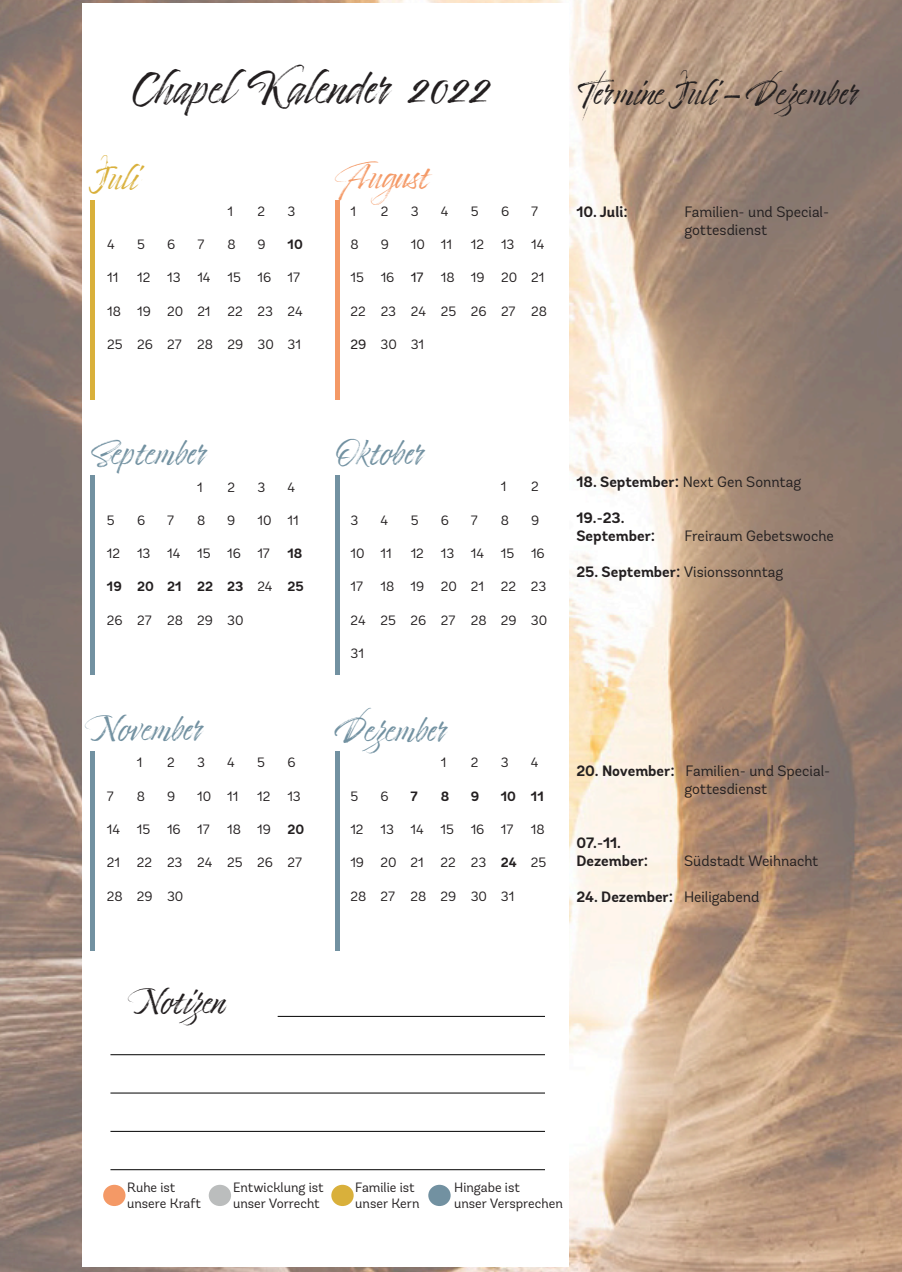
<style>
.page{position:relative;width:902px;height:1272px;background:#fff}
.page>*{position:absolute;margin:0;border:0;box-sizing:border-box;transform-origin:0 0}
.t1{font:40.5px "Timberline";color:#231f20}
.t2{font:30px "Timberline";color:#7291a1}
.t3{font:30px "Timberline";color:#231f20}
.t4{font:30px "Timberline";color:#f49966}
.t5{font:30px "Timberline";color:#d9b03b}
.t6{font:15px/18px "Andes Rounded";color:#231f20}
.t7{font:700 15px/18px "Andes Rounded";color:#231f20}
.t8{font:13.5px/16.2px "Andes Rounded";color:#231f20}
.t9{font:700 13.5px "Andes Rounded";color:#231f20}
.s1{font-style:inherit}
.s2{font-weight:400}
.s3{font-weight:700}
</style>
<div class="page">
<img style="left:0;top:0;width:901px;height:1271px">
<div style="left:83px;top:3px;width:486px;height:1263px;background:#fff"></div>
<hr style="left:277px;top:1015px;width:268px;height:1px;background:#000">
<hr style="left:110px;top:1054px;width:435px;height:1px;background:#000">
<hr style="left:110px;top:1092px;width:435px;height:1px;background:#000">
<hr style="left:110px;top:1130px;width:435px;height:1px;background:#000">
<hr style="left:110px;top:1169px;width:435px;height:1px;background:#000">
<div style="left:90px;top:199px;width:5px;height:200px;background:#d9b03b"></div>
<div style="left:335px;top:199px;width:5px;height:200px;background:#f49966"></div>
<div style="left:90px;top:475px;width:5px;height:200px;background:#7291a1"></div>
<div style="left:335px;top:475px;width:5px;height:200px;background:#7291a1"></div>
<div style="left:90px;top:751px;width:5px;height:200px;background:#7291a1"></div>
<div style="left:335px;top:751px;width:5px;height:200px;background:#7291a1"></div>
<div style="left:103px;top:1184px;width:22px;height:21px;background:#f49966;border-radius:50%"></div>
<div style="left:209px;top:1184px;width:22px;height:21px;background:#bbbdbd;border-radius:50%"></div>
<div style="left:331px;top:1184px;width:22px;height:21px;background:#d9b03b;border-radius:50%"></div>
<div style="left:428px;top:1184px;width:22px;height:21px;background:#7291a1;border-radius:50%"></div>
<h1 class="t1" style="left:134px;top:65px;width:358px">Chapel Kalender 2022</h1>
<h2 class="t5" style="left:91px;top:161px;width:49px">Juli</h2>
<h2 class="t4" style="left:335px;top:160px;width:96px">August</h2>
<p class="t8" style="left:350px;top:203px;width:7px">1</p>
<p class="t8" style="left:380px;top:203px;width:9px">2</p>
<p class="t8" style="left:411px;top:203px;width:9px">3</p>
<p class="t8" style="left:441px;top:203px;width:9px">4</p>
<p class="t8" style="left:471px;top:203px;width:9px">5</p>
<p class="t8" style="left:501px;top:203px;width:10px">6</p>
<p class="t8" style="left:531px;top:203px;width:8px">7</p>
<p class="t8" style="left:350px;top:236px;width:10px">8</p>
<p class="t8" style="left:380px;top:236px;width:10px">9</p>
<p class="t8" style="left:411px;top:236px;width:43px">10 11</p>
<p class="t8" style="left:471px;top:236px;width:75px">12 13 14</p>
<p class="t8" style="left:350px;top:269px;width:74px">15 16 <span class="s1">17</span></p>
<p class="t8" style="left:441px;top:269px;width:105px">18 19 20 21</p>
<p class="t8" style="left:350px;top:303px;width:198px">22 23 24 25 26 27 28</p>
<p class="t8" style="left:350px;top:336px;width:75px"><span class="s1">29</span> 30 31</p>
<p class="t8" style="left:227px;top:203px;width:7px">1</p>
<p class="t8" style="left:257px;top:203px;width:9px">2</p>
<p class="t8" style="left:287px;top:203px;width:9px">3</p>
<p class="t8" style="left:107px;top:236px;width:9px">4</p>
<p class="t8" style="left:137px;top:236px;width:9px">5</p>
<p class="t8" style="left:167px;top:236px;width:10px">6</p>
<p class="t8" style="left:197px;top:236px;width:8px">7</p>
<p class="t8" style="left:227px;top:236px;width:10px">8</p>
<p class="t8" style="left:257px;top:236px;width:10px">9</p>
<p class="t9" style="left:287px;top:236px;width:17px">10</p>
<p class="t8" style="left:107px;top:269px;width:13px">11</p>
<p class="t8" style="left:137px;top:269px;width:164px">12 13 14 15 16 17</p>
<p class="t8" style="left:107px;top:303px;width:197px">18 19 20 21 22 23 24</p>
<p class="t8" style="left:107px;top:336px;width:195px">25 26 27 28 29 30 31</p>
<h2 class="t3" style="left:576px;top:76px;width:285px">Termine Juli - Dezember</h2>
<p class="t7" style="left:576px;top:203px;width:53px">10. Juli:</p>
<p class="t6" style="left:684px;top:203px;width:146px">Familien- und Special&shy;gottesdienst</p>
<h2 class="t2" style="left:91px;top:436px;width:119px">September</h2>
<h2 class="t2" style="left:335px;top:436px;width:92px">Oktober</h2>
<p class="t8" style="left:197px;top:478px;width:7px">1</p>
<p class="t8" style="left:227px;top:478px;width:9px">2</p>
<p class="t8" style="left:257px;top:478px;width:9px">3</p>
<p class="t8" style="left:287px;top:478px;width:9px">4</p>
<p class="t8" style="left:501px;top:478px;width:7px">1</p>
<p class="t8" style="left:531px;top:478px;width:9px">2</p>
<p class="t8" style="left:107px;top:512px;width:9px">5</p>
<p class="t8" style="left:137px;top:512px;width:10px">6</p>
<p class="t8" style="left:167px;top:512px;width:8px">7</p>
<p class="t8" style="left:197px;top:512px;width:10px">8</p>
<p class="t8" style="left:227px;top:512px;width:10px">9</p>
<p class="t8" style="left:257px;top:512px;width:43px">10 11</p>
<p class="t8" style="left:107px;top:545px;width:164px">12 13 14 15 16 17</p>
<p class="t9" style="left:287px;top:545px;width:16px">18</p>
<p class="t9" style="left:107px;top:578px;width:198px">19 20 21 22 23 <span class="s2">24</span> 25</p>
<p class="t8" style="left:107px;top:612px;width:138px">26 27 28 29 30</p>
<p class="t8" style="left:350px;top:512px;width:9px">3</p>
<p class="t8" style="left:380px;top:512px;width:9px">4</p>
<p class="t8" style="left:410px;top:512px;width:9px">5</p>
<p class="t8" style="left:440px;top:512px;width:10px">6</p>
<p class="t8" style="left:471px;top:512px;width:8px">7</p>
<p class="t8" style="left:501px;top:512px;width:10px">8</p>
<p class="t8" style="left:531px;top:512px;width:10px">9</p>
<p class="t8" style="left:350px;top:545px;width:43px">10 11</p>
<p class="t8" style="left:410px;top:545px;width:136px">12 13 14 15 16</p>
<p class="t8" style="left:350px;top:578px;width:14px">17</p>
<p class="t8" style="left:380px;top:578px;width:167px">18 19 20 21 22 23</p>
<p class="t8" style="left:350px;top:612px;width:198px">24 25 26 27 28 29 30</p>
<p class="t8" style="left:350px;top:645px;width:15px">31</p>
<h2 class="t2" style="left:91px;top:711px;width:115px">November</h2>
<h2 class="t2" style="left:335px;top:712px;width:115px">Dezember</h2>
<p class="t8" style="left:137px;top:754px;width:7px">1</p>
<p class="t8" style="left:167px;top:754px;width:9px">2</p>
<p class="t8" style="left:197px;top:754px;width:9px">3</p>
<p class="t8" style="left:227px;top:754px;width:9px">4</p>
<p class="t8" style="left:257px;top:754px;width:9px">5</p>
<p class="t8" style="left:287px;top:754px;width:10px">6</p>
<p class="t8" style="left:107px;top:787px;width:8px">7</p>
<p class="t8" style="left:137px;top:787px;width:10px">8</p>
<p class="t8" style="left:167px;top:787px;width:10px">9</p>
<p class="t8" style="left:197px;top:787px;width:43px">10 11</p>
<p class="t8" style="left:257px;top:787px;width:45px">12 13</p>
<p class="t8" style="left:107px;top:821px;width:104px">14 15 16 17</p>
<p class="t8" style="left:227px;top:821px;width:78px">18 19 <span class="s3">20</span></p>
<p class="t8" style="left:107px;top:854px;width:196px">21 22 23 24 25 26 27</p>
<p class="t8" style="left:107px;top:887px;width:78px">28 29 30</p>
<p class="t8" style="left:440px;top:754px;width:7px">1</p>
<p class="t8" style="left:470px;top:754px;width:9px">2</p>
<p class="t8" style="left:501px;top:754px;width:9px">3</p>
<p class="t8" style="left:531px;top:754px;width:9px">4</p>
<p class="t8" style="left:350px;top:787px;width:9px">5</p>
<p class="t8" style="left:380px;top:787px;width:10px">6</p>
<p class="t9" style="left:410px;top:787px;width:9px">7</p>
<p class="t9" style="left:440px;top:787px;width:10px">8</p>
<p class="t9" style="left:470px;top:787px;width:10px">9</p>
<p class="t9" style="left:501px;top:787px;width:44px">10 11</p>
<p class="t8" style="left:350px;top:821px;width:164px">12 13 14 15 16 17</p>
<p class="t8" style="left:531px;top:821px;width:15px">18</p>
<p class="t8" style="left:350px;top:854px;width:197px">19 20 21 22 23 <span class="s3">24</span> 25</p>
<p class="t8" style="left:350px;top:887px;width:165px">28 27 28 29 30 31</p>
<p class="t6" style="left:576px;top:473px;width:226px"><span class="s3">18. September:</span> Next Gen Sonntag</p>
<p class="t7" style="left:576px;top:509px;width:80px">19.-23.<br>September:</p>
<p class="t6" style="left:684px;top:527px;width:151px">Freiraum Gebetswoche</p>
<p class="t6" style="left:576px;top:563px;width:208px"><span class="s3">25. September:</span> Visionssonntag</p>
<p class="t6" style="left:684px;top:761px;width:147px;text-indent:-108px"><span class="s3">20. November:</span> Familien- und Special&shy;gottesdienst</p>
<p class="t7" style="left:576px;top:833px;width:73px">07.-11.<br>Dezember:</p>
<p class="t6" style="left:684px;top:851px;width:136px">Südstadt Weihnacht</p>
<p class="t7" style="left:576px;top:887px;width:184px">24. Dezember: <span class="s2">Heiligabend</span></p>
<h2 class="t3" style="left:134px;top:985px;width:93px">Notizen</h2>
<p class="t8" style="left:127px;top:1178px;width:75px">Ruhe ist unsere Kraft</p>
<p class="t8" style="left:233px;top:1178px;width:92px">Entwicklung ist unser Vorrecht</p>
<p class="t8" style="left:355px;top:1178px;width:66px">Familie ist unser Kern</p>
<p class="t8" style="left:454px;top:1178px;width:110px">Hingabe ist<br>unser Versprechen</p>
</div>
